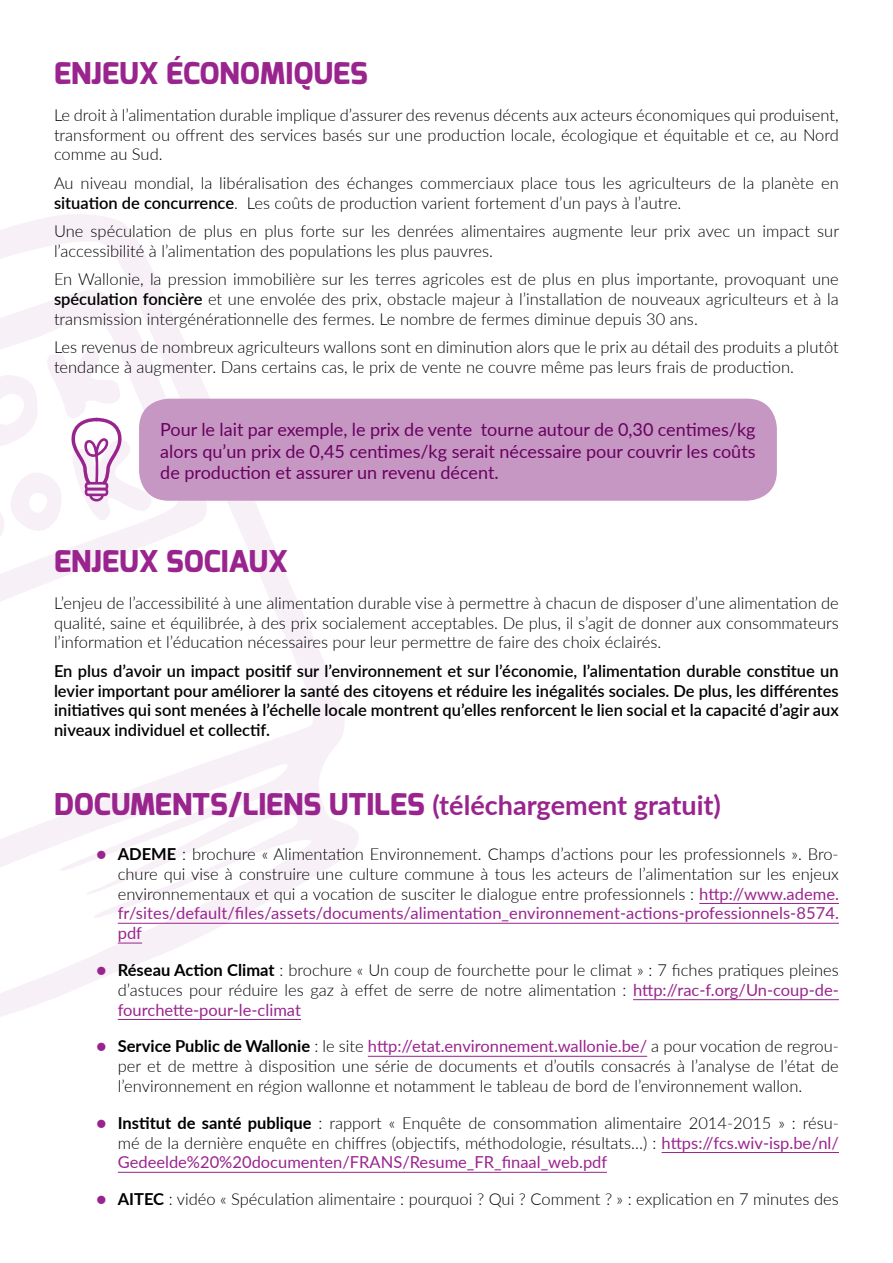
<style>
.page{position:relative;width:893px;height:1263px;background:#fff}
.page>*{position:absolute;margin:0;border:0;box-sizing:border-box;transform-origin:0 0}
.t1{font:800 30px "Exo";color:#9a248e}
.t2{font:700 27px "Lato";color:#9a248e}
.t3{font:18px/21.6px "Lato";color:#68015f;text-align:justify}
.t4{font:300 16.5px/19.8px "Lato";color:#000;text-align:justify}
.t5{font:600 16.5px/19.8px "Lato";color:#000;text-align:justify}
.s1{font-weight:600}
.s2{font-family:"Exo";font-weight:800;font-size:30px}
.s3{font-weight:700;color:#9a248e}
.s4{font-weight:700}
.s5{font-weight:400;color:#9a248e}
</style>
<div class="page">
<svg style="left:0;top:214px;width:364px;height:806px"></svg>
<hr style="left:699px;top:903px;width:140px;height:1px;background:#9a248e">
<hr style="left:118px;top:923px;width:721px;height:1px;background:#9a248e">
<svg style="left:118px;top:943px;width:24px;height:1px"></svg>
<hr style="left:633px;top:999px;width:206px;height:1px;background:#9a248e">
<hr style="left:118px;top:1019px;width:183px;height:1px;background:#9a248e">
<hr style="left:368px;top:1056px;width:279px;height:1px;background:#9a248e">
<hr style="left:662px;top:1152px;width:177px;height:1px;background:#9a248e">
<hr style="left:118px;top:1172px;width:489px;height:1px;background:#9a248e">
<div style="left:139px;top:399px;width:638px;height:102px;background:#c797c4;border-radius:30px"></div>
<svg style="left:0;top:217px;width:122px;height:284px"></svg>
<h1 class="t1" style="left:54px;top:56px;width:315px">ENJEUX ÉCONOMIQUES</h1>
<p class="t4" style="left:54px;top:104px;width:786px">Le droit à l’alimentation durable implique d’assurer des revenus décents aux acteurs économiques qui produisent, transforment ou offrent des services basés sur une production locale, écologique et équitable et ce, au Nord comme au Sud.</p>
<p class="t4" style="left:54px;top:172px;width:786px">Au niveau mondial, la libéralisation des échanges commerciaux place tous les agriculteurs de la planète en <span class="s1">situation de concurrence</span>. Les coûts de production varient fortement d’un pays à l’autre.</p>
<p class="t4" style="left:54px;top:220px;width:787px">Une spéculation de plus en plus forte sur les denrées alimentaires augmente leur prix avec un impact sur l’accessibilité à l’alimentation des populations les plus pauvres.</p>
<p class="t4" style="left:54px;top:269px;width:786px">En Wallonie, la pression immobilière sur les terres agricoles est de plus en plus importante, provoquant une <span class="s1">spéculation foncière</span> et une envolée des prix, obstacle majeur à l’installation de nouveaux agriculteurs et à la transmission intergénérationnelle des fermes. Le nombre de fermes diminue depuis 30 ans.</p>
<p class="t4" style="left:54px;top:336px;width:786px">Les revenus de nombreux agriculteurs wallons sont en diminution alors que le prix au détail des produits a plutôt tendance à augmenter. Dans certains cas, le prix de vente ne couvre même pas leurs frais de production.</p>
<p class="t3" style="left:160px;top:418px;width:597px">Pour le lait par exemple, le prix de vente tourne autour de 0,30 centimes/kg alors qu’un prix de 0,45 centimes/kg serait nécessaire pour couvrir les coûts de production et assurer un revenu décent.</p>
<h1 class="t1" style="left:54px;top:544px;width:235px">ENJEUX SOCIAUX</h1>
<p class="t4" style="left:54px;top:592px;width:786px">L’enjeu de l’accessibilité à une alimentation durable vise à permettre à chacun de disposer d’une alimentation de qualité, saine et équilibrée, à des prix socialement acceptables. De plus, il s’agit de donner aux consommateurs l’information et l’éducation nécessaires pour leur permettre de faire des choix éclairés.</p>
<p class="t5" style="left:54px;top:660px;width:786px">En plus d’avoir un impact positif sur l’environnement et sur l’économie, l’alimentation durable constitue un levier important pour améliorer la santé des citoyens et réduire les inégalités sociales. De plus, les différentes initiatives qui sont menées à l’échelle locale montrent qu’elles renforcent le lien social et la capacité d’agir aux niveaux individuel et collectif.</p>
<h2 class="t2" style="left:54px;top:785px;width:668px"><span class="s2">DOCUMENTS/LIENS UTILES</span> (téléchargement gratuit)</h2>
<p class="t4" style="left:118px;top:843px;width:723px;text-indent:-21px"><span class="s3">●</span> <span class="s4">ADEME</span> : brochure « Alimentation Environnement. Champs d’actions pour les professionnels ». Bro&shy;chure qui vise à construire une culture commune à tous les acteurs de l’alimentation sur les enjeux environnementaux et qui a vocation de susciter le dialogue entre professionnels : <span class="s5">http://www.ademe. fr/sites/default/files/assets/documents/alimentation_environnement-actions-professionnels-8574. pdf</span></p>
<p class="t4" style="left:118px;top:959px;width:723px;text-indent:-21px"><span class="s3">●</span> <span class="s4">Réseau Action Climat</span> : brochure « Un coup de fourchette pour le climat » : 7 fiches pratiques pleines d’astuces pour réduire les gaz à effet de serre de notre alimentation : <span class="s5">http://rac-f.org/Un-coup-de&shy;fourchette-pour-le-climat</span></p>
<p class="t4" style="left:118px;top:1036px;width:723px;text-indent:-21px"><span class="s3">●</span> <span class="s4">Service Public de Wallonie</span> : le site <span class="s5">http://etat.environnement.wallonie.be/</span> a pour vocation de regrou&shy;per et de mettre à disposition une série de documents et d’outils consacrés à l’analyse de l’état de l’environnement en région wallonne et notamment le tableau de bord de l’environnement wallon.</p>
<p class="t4" style="left:118px;top:1112px;width:723px;text-indent:-21px"><span class="s3">●</span> <span class="s4">Institut de santé publique</span> : rapport « Enquête de consommation alimentaire 2014-2015 » : résu&shy;mé de la dernière enquête en chiffres (objectifs, méthodologie, résultats…) : <span class="s5">https://fcs.wiv-isp.be/nl/ Gedeelde%20%20documenten/FRANS/Resume_FR_finaal_web.pdf</span></p>
<p class="t4" style="left:97px;top:1189px;width:744px"><span class="s3">●</span> <span class="s4">AITEC</span> : vidéo « Spéculation alimentaire : pourquoi ? Qui ? Comment ? » : explication en 7 minutes des</p>
</div>
